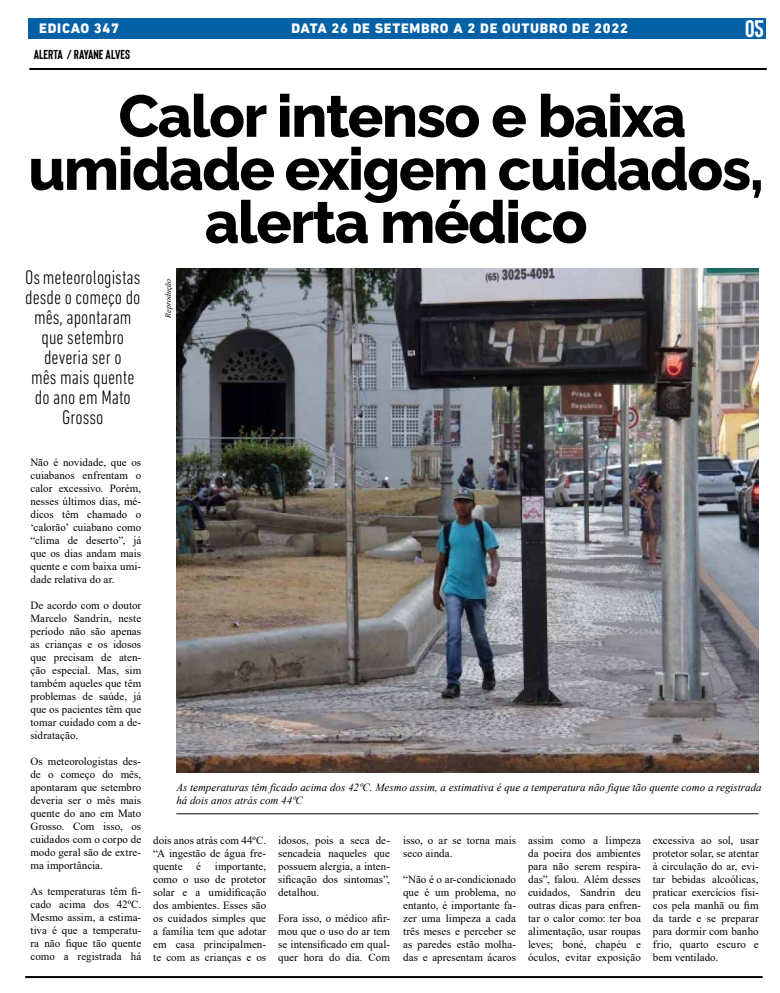
<style>
.page{position:relative;width:780px;height:993px;background:#fff}
.page>*{position:absolute;margin:0;border:0;box-sizing:border-box;transform-origin:0 0}
.t1{font:100 59px/53px "Raleway";letter-spacing:-.025em;color:#000;text-align:center}
.t2{font:700 24px "Bison";color:#fff}
.t3{font:300 condensed 20px/20px "DIN Next LT Pro";color:#000;text-align:center}
.t4{font:800 14px "DIN Next LT Pro";letter-spacing:.05em;color:#fff}
.t5{font:700 13px "Bison";color:#000}
.t6{font:11px/13px "Times New Roman";letter-spacing:.005em;color:#000;text-align:justify}
.t7{font:italic 11px/13.2px "Times New Roman";color:#000}
.t8{font:italic 8px "Times New Roman";color:#000}
</style>
<div class="page">
<hr style="left:29px;top:68px;width:737px;height:2px;background:#000">
<div style="left:28px;top:18px;width:737px;height:21px;background:#0561a6"></div>
<hr style="left:25px;top:975px;width:737px;height:2px;background:#000">
<hr style="left:176px;top:813px;width:582px;height:1px;background:#0a0a0a">
<img style="left:176px;top:268px;width:582px;height:504px">
<p class="t4" style="left:39px;top:20px;width:81px">EDICAO 347</p>
<p class="t4" style="left:291px;top:20px;width:338px">DATA 26 DE SETEMBRO A 2 DE OUTUBRO DE 2022</p>
<h2 class="t2" style="left:745px;top:16px;width:20px">05</h2>
<p class="t5" style="left:34px;top:48px;width:98px">ALERTA / RAYANE ALVES</p>
<h1 class="t1" style="left:28px;top:83px;width:737px">Calor intenso e baixa umidade exigem cuidados, alerta médico</h1>
<h3 class="t3" style="left:25px;top:267px;width:117px">Os meteorologistas desde o começo do mês, apontaram que setembro deveria ser o<br>mês mais quente do ano em Mato<br>Grosso</h3>
<p class="t8" style="left:163px;top:317px;width:40px;rotate:-90deg">Reprodução</p>
<p class="t6" style="left:30px;top:455px;width:112px">Não é novidade, que os cuiabanos enfrentam o calor excessivo. Porém, nesses últimos dias, mé&shy;dicos têm chamado o ‘calorão’ cuiabano como “clima de deserto”, já que os dias andam mais quente e com baixa umi&shy;dade relativa do ar.</p>
<p class="t6" style="left:30px;top:598px;width:112px">De acordo com o doutor Marcelo Sandrin, neste período não são apenas as crianças e os idosos que precisam de aten&shy;ção especial. Mas, sim também aqueles que têm problemas de saúde, já que os pacientes têm que tomar cuidado com a de&shy;sidratação.</p>
<p class="t6" style="left:30px;top:754px;width:112px">Os meteorologistas des&shy;de o começo do mês, apontaram que setembro deveria ser o mês mais quente do ano em Mato Grosso. Com isso, os cuidados com o corpo de modo geral são de extre&shy;ma importância.</p>
<p class="t6" style="left:30px;top:884px;width:112px">As temperaturas têm fi&shy;cado acima dos 42ºC.<br>Mesmo assim, a estima&shy;tiva é que a temperatu&shy;ra não fique tão quente como a registrada há</p>
<p class="t7" style="left:176px;top:780px;width:587px">As temperaturas têm ficado acima dos 42ºC. Mesmo assim, a estimativa é que a temperatura não fique tão quente como a registrada há dois anos atrás com 44ºC</p>
<p class="t6" style="left:153px;top:832px;width:114px">dois anos atrás com 44ºC. “A ingestão de água fre&shy;quente é importante, como o uso de protetor solar e a umidificação dos ambientes. Esses são os cuidados simples que a família tem que adotar em casa principalmen&shy;te com as crianças e os</p>
<p class="t6" style="left:278px;top:832px;width:113px">idosos, pois a seca de&shy;sencadeia naqueles que possuem alergia, a inten&shy;sificação dos sintomas”, detalhou.</p>
<p class="t6" style="left:278px;top:910px;width:113px">Fora isso, o médico afir&shy;mou que o uso do ar tem se intensificado em qual&shy;quer hora do dia. Com</p>
<p class="t6" style="left:403px;top:832px;width:114px">isso, o ar se torna mais seco ainda.</p>
<p class="t6" style="left:403px;top:871px;width:114px">“Não é o ar-condicionado que é um problema, no entanto, é importante fa&shy;zer uma limpeza a cada três meses e perceber se as paredes estão molha&shy;das e apresentam ácaros</p>
<p class="t6" style="left:528px;top:832px;width:114px">assim como a limpeza da poeira dos ambientes para não serem respira&shy;das”, falou. Além desses cuidados, Sandrin deu outras dicas para enfren&shy;tar o calor como: ter boa alimentação, usar roupas leves; boné, chapéu e óculos, evitar exposição</p>
<p class="t6" style="left:653px;top:832px;width:107px">excessiva ao sol, usar protetor solar, se atentar à circulação do ar, evi&shy;tar bebidas alcoólicas, praticar exercícios físi&shy;cos pela manhã ou fim da tarde e se preparar para dormir com banho frio, quarto escuro e bem ventilado.</p>
</div>
